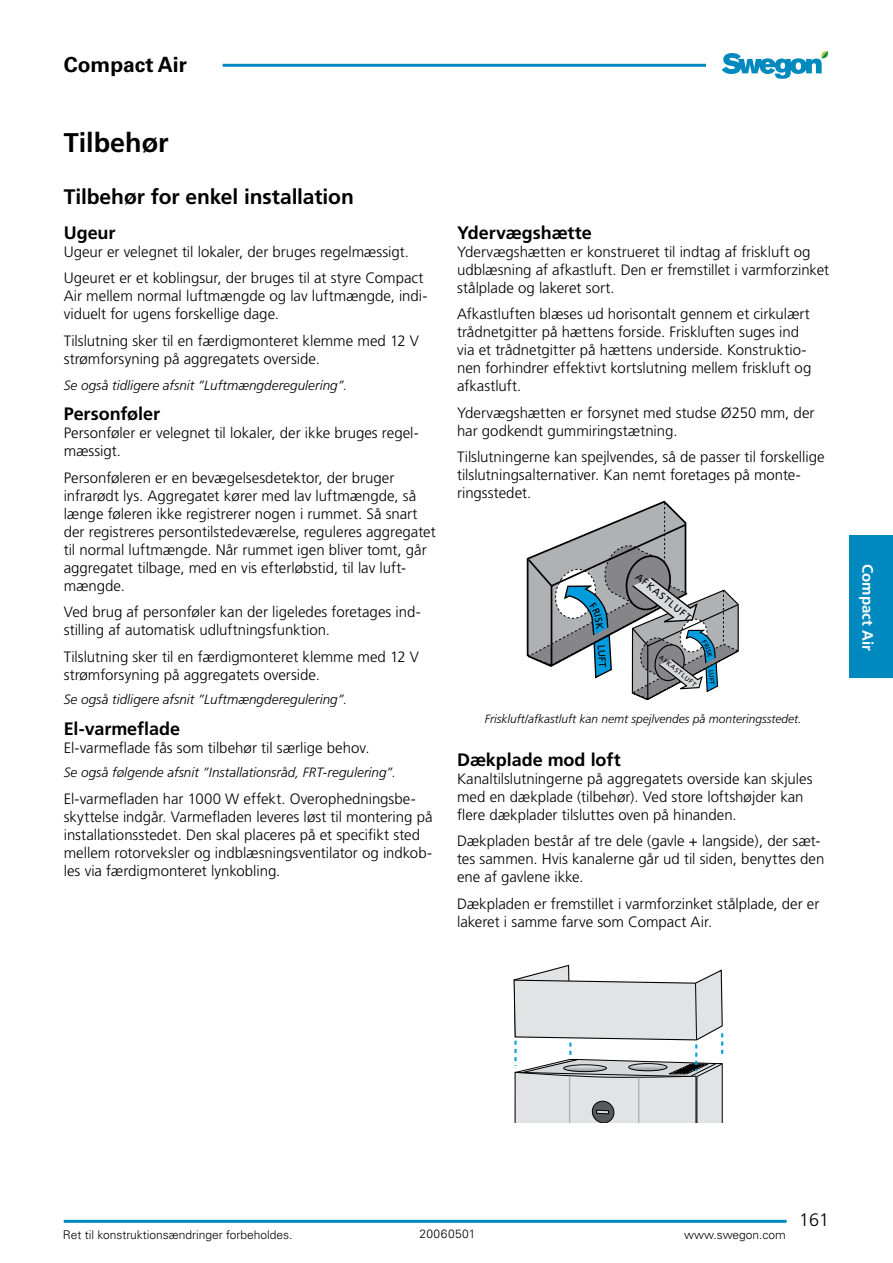
<style>
.page{position:relative;width:893px;height:1263px;background:#fff}
.page>*{position:absolute;margin:0;border:0;box-sizing:border-box;transform-origin:0 0}
.t1{font:700 27px "Frutiger";color:#000}
.t2{font:700 21px "Frutiger";letter-spacing:-.005em;color:#000}
.t3{font:700 21px "Univers";color:#000}
.t4{font:700 18px "Frutiger";letter-spacing:-.005em;color:#000}
.t5{font:300 18px "Frutiger";color:#000}
.t6{font:300 15px/18px "Frutiger";color:#000}
.t7{font:700 15px "Frutiger";letter-spacing:.005em;color:#fff}
.t8{font:italic 300 13.5px "Frutiger";letter-spacing:.005em;color:#000}
.t9{font:italic 300 12px "Frutiger";color:#000}
.t10{font:300 12px "Univers";color:#000}
.t11{font:300 12px "Univers";letter-spacing:.04em;color:#000}
.t12{font:10.05px "Frutiger";color:#000}
.t13{font:6.75px "Frutiger";color:#000}
</style>
<div class="page">
<hr style="left:64px;top:1220px;width:722px;height:3px;background:#0089be">
<svg style="left:722px;top:51px;width:106px;height:28px"></svg>
<hr style="left:223px;top:64px;width:483px;height:3px;background:#0089be">
<div style="left:850px;top:535px;width:43px;height:143px;background:#0089be"></div>
<svg style="left:513px;top:965px;width:210px;height:158px"></svg>
<svg style="left:527px;top:501px;width:212px;height:200px"></svg>
<h2 class="t3" style="left:64px;top:52px;width:125px">Compact Air</h2>
<h1 class="t1" style="left:64px;top:126px;width:107px">Tilbehør</h1>
<h2 class="t2" style="left:64px;top:184px;width:292px">Tilbehør for enkel installation</h2>
<p class="t4" style="left:64px;top:222px;width:53px">Ugeur</p>
<p class="t6" style="left:64px;top:238px;width:361px;line-height:26.5px">Ugeur er velegnet til lokaler, der bruges regelmæssigt.<br>Ugeuret er et koblingsur, der bruges til at styre Compact</p>
<p class="t6" style="left:64px;top:287px;width:365px">Air mellem normal luftmængde og lav luftmængde, indi&shy;viduelt for ugens forskellige dage.</p>
<p class="t6" style="left:64px;top:332px;width:357px">Tilslutning sker til en færdigmonteret klemme med 12 V strømforsyning på aggregatets overside.</p>
<p class="t8" style="left:64px;top:378px;width:285px">Se også tidligere afsnit ”Luftmængderegulering”.</p>
<p class="t4" style="left:64px;top:403px;width:98px">Personføler</p>
<p class="t6" style="left:64px;top:424px;width:357px">Personføler er velegnet til lokaler, der ikke bruges regel&shy;mæssigt.</p>
<p class="t6" style="left:64px;top:469px;width:373px">Personføleren er en bevægelsesdetektor, der bruger infrarødt lys. Aggregatet kører med lav luftmængde, så længe føleren ikke registrerer nogen i rummet. Så snart der registreres persontilstedeværelse, reguleres aggregatet til normal luftmængde. Når rummet igen bliver tomt, går aggregatet tilbage, med en vis efterløbstid, til lav luft&shy;mængde.</p>
<p class="t6" style="left:64px;top:603px;width:359px">Ved brug af personføler kan der ligeledes foretages ind&shy;stilling af automatisk udluftningsfunktion.</p>
<p class="t6" style="left:64px;top:648px;width:357px">Tilslutning sker til en færdigmonteret klemme med 12 V strømforsyning på aggregatets overside.</p>
<p class="t8" style="left:64px;top:692px;width:285px">Se også tidligere afsnit ”Luftmængderegulering”.</p>
<p class="t4" style="left:64px;top:718px;width:118px">El-varmeflade</p>
<p class="t6" style="left:64px;top:738px;width:307px">El-varmeflade fås som tilbehør til særlige behov.</p>
<p class="t8" style="left:64px;top:765px;width:334px">Se også følgende afsnit ”Installationsråd, FRT-regulering”.</p>
<p class="t6" style="left:64px;top:790px;width:370px">El-varmefladen har 1000 W effekt. Overophedningsbe&shy;skyttelse indgår. Varmefladen leveres løst til montering på installationsstedet. Den skal placeres på et specifikt sted mellem rotorveksler og indblæsningsventilator og indkob&shy;les via færdigmonteret lynkobling.</p>
<p class="t4" style="left:457px;top:222px;width:136px">Ydervægshætte</p>
<p class="t6" style="left:457px;top:243px;width:374px">Ydervægshætten er konstrueret til indtag af friskluft og udblæsning af afkastluft. Den er fremstillet i varmforzinket stålplade og lakeret sort.</p>
<p class="t6" style="left:457px;top:305px;width:356px">Afkastluften blæses ud horisontalt gennem et cirkulært trådnetgitter på hættens forside. Friskluften suges ind via et trådnetgitter på hættens underside. Konstruktio&shy;nen forhindrer effektivt kortslutning mellem friskluft og afkastluft.</p>
<p class="t6" style="left:457px;top:404px;width:359px">Ydervægshætten er forsynet med studse Ø250 mm, der har godkendt gummiringstætning.</p>
<p class="t6" style="left:457px;top:448px;width:369px">Tilslutningerne kan spejlvendes, så de passer til forskellige tilslutningsalternativer. Kan nemt foretages på monte&shy;ringsstedet.</p>
<p class="t12" style="left:607px;top:644px;width:24px;rotate:86deg">LUFT</p>
<p class="t12" style="left:640px;top:571px;width:70px;rotate:39deg">AFKASTLUFT</p>
<p class="t13" style="left:662px;top:653px;width:47px;rotate:39deg">AFKASTLUFT</p>
<p class="t13" style="left:715px;top:669px;width:17px;rotate:86deg">LUFT</p>
<p class="t9" style="left:485px;top:712px;width:318px">Friskluft/afkastluft kan nemt spejlvendes på monteringsstedet.</p>
<p class="t4" style="left:457px;top:749px;width:165px">Dækplade mod loft</p>
<p class="t6" style="left:457px;top:770px;width:357px">Kanaltilslutningerne på aggregatets overside kan skjules med en dækplade (tilbehør). Ved store loftshøjder kan flere dækplader tilsluttes oven på hinanden.</p>
<p class="t6" style="left:457px;top:832px;width:369px">Dækpladen består af tre dele (gavle + langside), der sæt&shy;tes sammen. Hvis kanalerne går ud til siden, benyttes den ene af gavlene ikke.</p>
<p class="t6" style="left:457px;top:895px;width:364px">Dækpladen er fremstillet i varmforzinket stålplade, der er lakeret i samme farve som Compact Air.</p>
<p class="t7" style="left:877px;top:564px;width:89px;rotate:90deg">Compact Air</p>
<p class="t11" style="left:419px;top:1227px;width:58px">20060501</p>
<p class="t10" style="left:63px;top:1227px;width:231px">Ret til konstruktionsændringer forbeholdes.</p>
<p class="t10" style="left:684px;top:1227px;width:103px">www.swegon.com</p>
<p class="t5" style="left:799px;top:1210px;width:32px">161</p>
</div>
